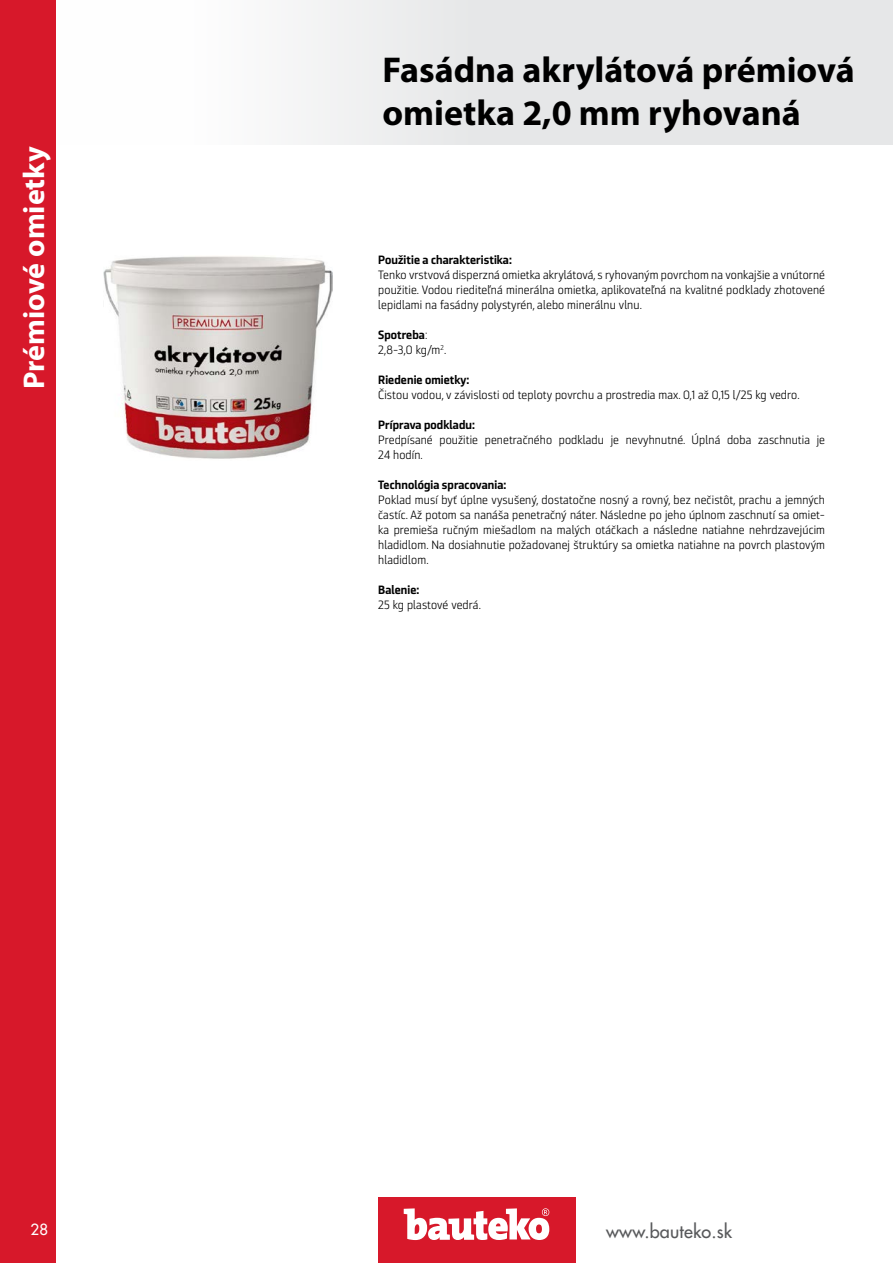
<style>
.page{position:relative;width:893px;height:1263px;background:#fff}
.page>*{position:absolute;margin:0;border:0;box-sizing:border-box;transform-origin:0 0}
.t1{font:700 36px/43.5px "Myriad Pro";color:#000}
.t2{font:700 30px "Myriad Pro";color:#fff}
.t3{font:18px "Futura CE";letter-spacing:.01em;color:#58595b}
.t4{font:15px "Futura CE";color:#fff}
.t5{font:12px/15px "Ranelte Nor Boo";letter-spacing:.01em;color:#000;text-align:justify}
.t6{font:12px "Ranelte Nor Bol";letter-spacing:.01em;color:#000}
.s1{font-family:"Ranelte Nor Boo"}
</style>
<div class="page">
<div style="left:0;top:0;width:56px;height:1263px;background:#d7182a"></div>
<div style="left:57px;top:0;width:836px;height:145px;background:linear-gradient(to right,#fdfdfd,#dfe0e1)"></div>
<img style="left:103px;top:256px;width:229px;height:203px">
<div style="left:378px;top:1197px;width:198px;height:66px;background:#d7182a"></div>
<svg style="left:404px;top:1208px;width:145px;height:32px"></svg>
<h2 class="t2" style="left:17px;top:389px;width:244px;rotate:-90deg">Prémiové omietky</h2>
<p class="t4" style="left:31px;top:1221px;width:19px">28</p>
<h1 class="t1" style="left:382px;top:49px;width:474px">Fasádna akrylátová prémiová omietka 2,0 mm ryhovaná</h1>
<p class="t6" style="left:378px;top:252px;width:135px">Použitie a charakteristika:</p>
<p class="t5" style="left:378px;top:268px;width:448px">Tenko vrstvová disperzná omietka akrylátová, s ryhovaným povrchom na vonkajšie a vnútorné použitie. Vodou riediteľná minerálna omietka, aplikovateľná na kvalitné podklady zhotovené lepidlami na fasádny polystyrén, alebo minerálnu vlnu.</p>
<p class="t6" style="left:378px;top:327px;width:51px">Spotreba<span class="s1">:</span></p>
<p class="t5" style="left:378px;top:343px;width:69px">2,8-3,0 kg/m<sup>2</sup>.</p>
<p class="t6" style="left:378px;top:372px;width:93px">Riedenie omietky:</p>
<p class="t5" style="left:378px;top:388px;width:423px">Čistou vodou, v závislosti od teploty povrchu a prostredia max. 0,1 až 0,15 l/25 kg vedro.</p>
<p class="t6" style="left:378px;top:417px;width:98px">Príprava podkladu:</p>
<p class="t5" style="left:378px;top:433px;width:448px">Predpísané použitie penetračného podkladu je nevyhnutné. Úplná doba zaschnutia je<br>24 hodín.</p>
<p class="t6" style="left:378px;top:477px;width:130px">Technológia spracovania:</p>
<p class="t5" style="left:378px;top:493px;width:448px">Poklad musí byť úplne vysušený, dostatočne nosný a rovný, bez nečistôt, prachu a jemných častíc. Až potom sa nanáša penetračný náter. Následne po jeho úplnom zaschnutí sa omiet&shy;ka premieša ručným miešadlom na malých otáčkach a následne natiahne nehrdzavejúcim hladidlom. Na dosiahnutie požadovanej štruktúry sa omietka natiahne na povrch plastovým hladidlom.</p>
<p class="t6" style="left:378px;top:582px;width:43px">Balenie:</p>
<p class="t5" style="left:378px;top:598px;width:104px">25 kg plastové vedrá.</p>
<h3 class="t3" style="left:606px;top:1220px;width:128px">www.bauteko.sk</h3>
</div>
